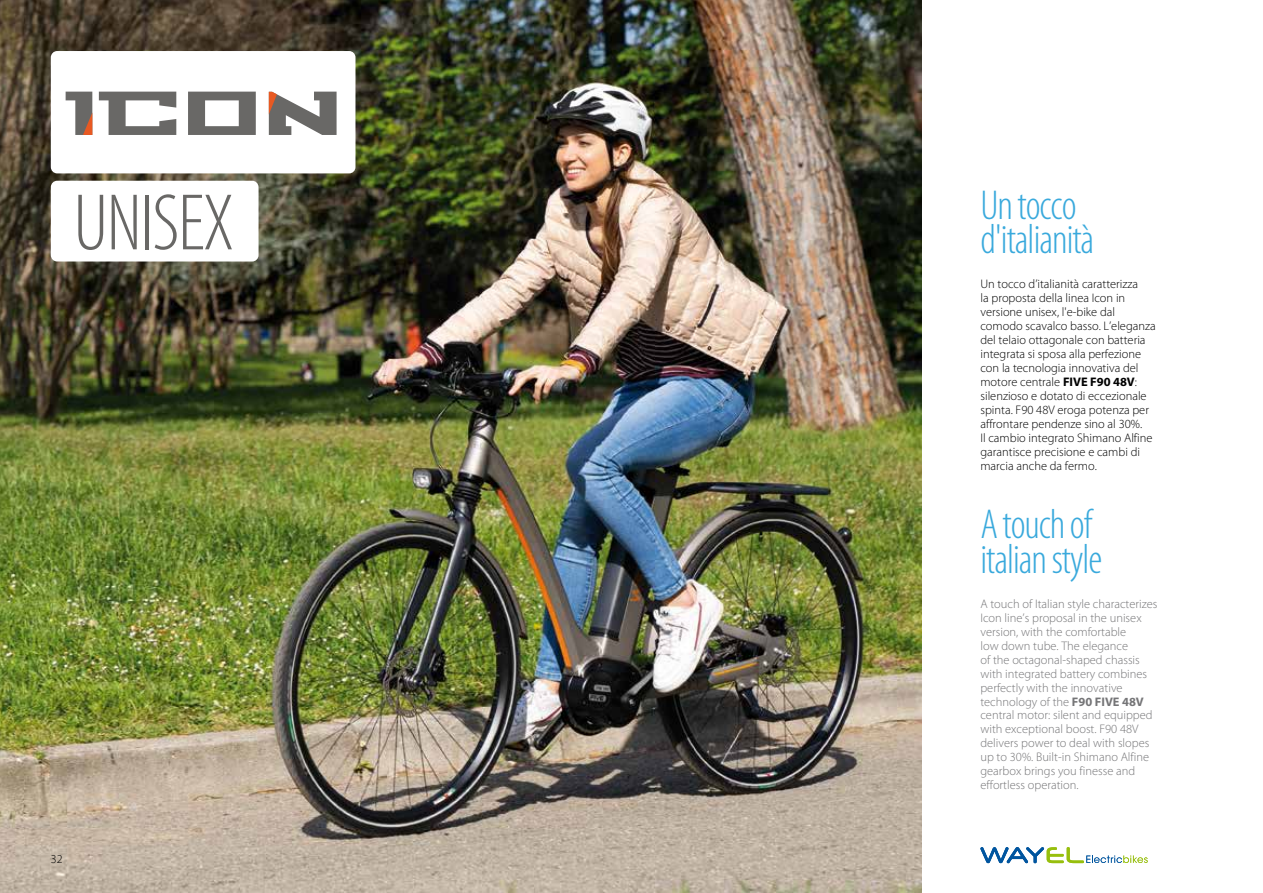
<style>
.page{position:relative;width:1263px;height:893px;background:#fff}
.page>*{position:absolute;margin:0;border:0;box-sizing:border-box;transform-origin:0 0}
.t1{font:300 condensed 80.85px "Myriad Pro";letter-spacing:-.02em;color:#696866}
.t2{font:300 condensed 42px/34.5px "Myriad Pro";letter-spacing:-.025em;color:#39a9dc}
.t3{font:300 12.45px/14px "Myriad Pro";color:#000}
.t4{font:300 12.45px/14px "Myriad Pro";color:#757577}
.t5{font:300 12px "Myriad Pro";color:#000}
.s1{font-weight:700}
</style>
<div class="page">
<svg style="left:980px;top:847px;width:168px;height:16px"></svg>
<img style="left:0;top:0;width:921px;height:893px">
<div style="left:51px;top:51px;width:304px;height:122px;background:#fff;border-radius:6px"></div>
<div style="left:51px;top:181px;width:208px;height:80px;background:#fff;border-radius:6px"></div>
<svg style="left:99px;top:92px;width:77px;height:43px"></svg>
<svg style="left:188px;top:92px;width:68px;height:43px"></svg>
<svg style="left:66px;top:92px;width:26px;height:43px"></svg>
<svg style="left:269px;top:92px;width:68px;height:43px"></svg>
<h1 class="t1" style="left:73px;top:175px;width:162px">UNISEX</h1>
<p class="t5" style="left:51px;top:852px;width:13px">32</p>
<h2 class="t2" style="left:980px;top:187px;width:115px">Un tocco d'italianità</h2>
<p class="t3" style="left:980px;top:277px;width:177px">Un tocco d’italianità caratterizza<br>la proposta della linea Icon in versione unisex, l'e-bike dal comodo scavalco basso. L’eleganza del telaio ottagonale con batteria integrata si sposa alla perfezione con la tecnologia innovativa del motore centrale <span class="s1">FIVE F90 48V</span>: silenzioso e dotato di eccezionale spinta. F90 48V eroga potenza per affrontare pendenze sino al 30%.<br>Il cambio integrato Shimano Alfine garantisce precisione e cambi di marcia anche da fermo.</p>
<h2 class="t2" style="left:980px;top:507px;width:123px">A touch of italian style</h2>
<p class="t4" style="left:980px;top:597px;width:179px">A touch of Italian style characterizes<br>Icon line’s proposal in the unisex version, with the comfortable<br>low down tube. The elegance<br>of the octagonal-shaped chassis with integrated battery combines perfectly with the innovative technology of the <span class="s1">F90 FIVE 48V </span>central motor: silent and equipped with exceptional boost. F90 48V delivers power to deal with slopes up to 30%. Built-in Shimano Alfine gearbox brings you finesse and effortless operation.</p>
</div>
